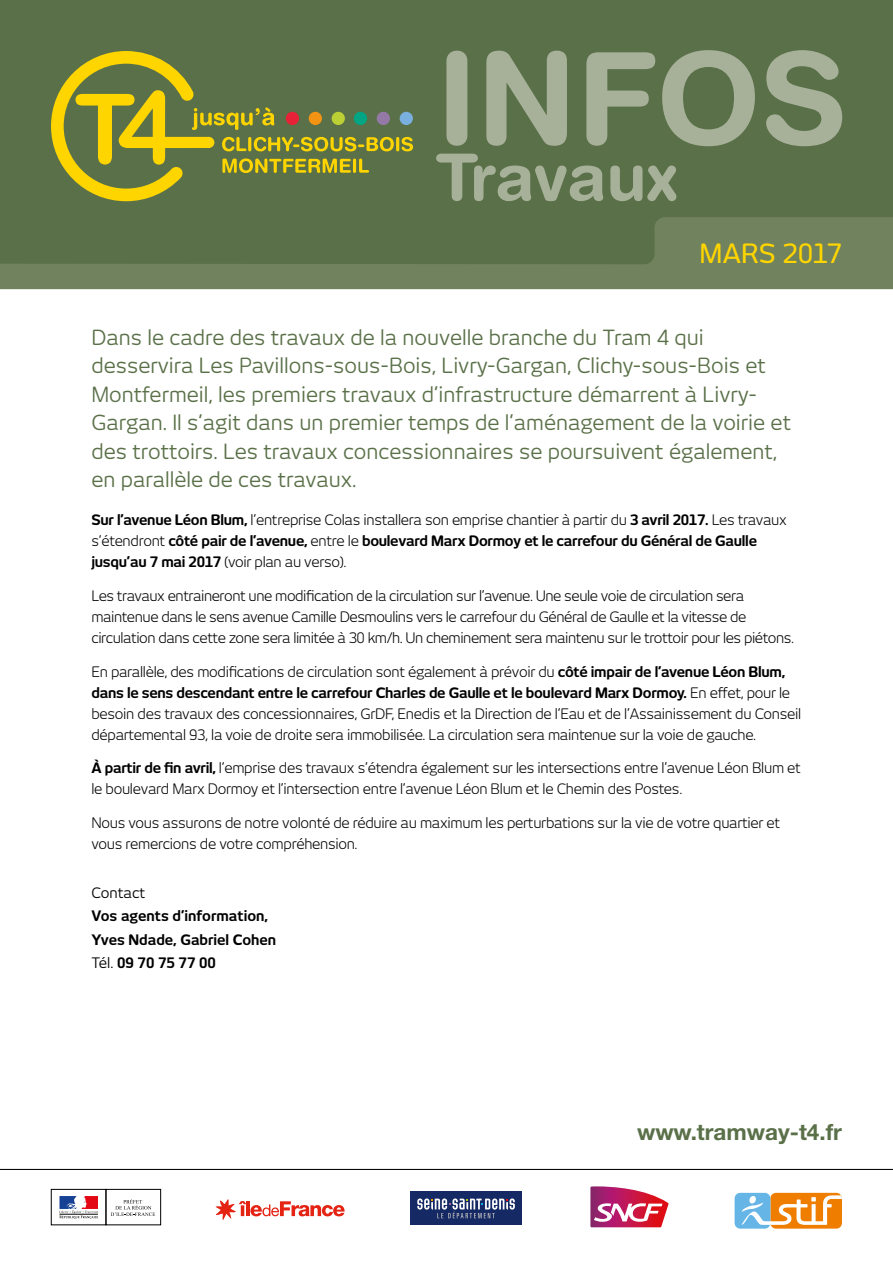
<style>
.page{position:relative;width:893px;height:1263px;background:#fff}
.page>*{position:absolute;margin:0;border:0;box-sizing:border-box;transform-origin:0 0}
.t1{font:500 26.25px "New June";letter-spacing:-.005em;color:#ffd500}
.t2{font:700 22.5px "Helvetica Neue";color:#5a7048}
.Chapô{font:20.7px/28.5px "New June";color:#5a7048}
.Texte_sans_Puce_Jaun{font:14.25px/21px "New June";letter-spacing:-.02em;color:#000}
.Texte_sans_Puce_Jaun-2{font:700 14.25px/21px "New June";letter-spacing:-.02em;color:#000}
.Contact{font:700 14.25px "New June";color:#000}
.Contact-2{font:14.25px "New June";color:#000}
.s1{font-weight:400}
.s2{font-weight:700}
</style>
<div class="page">
<div style="left:0;top:0;width:893px;height:289px;background:#5a7048"></div>
<div style="left:400px;top:112px;width:13px;height:13px;background:#7ab0e0;border-radius:50%"></div>
<hr style="left:396px;top:137px;width:3px;height:14px;background:#ffd500;border-radius:2px">
<svg style="left:402px;top:137px;width:11px;height:14px"></svg>
<svg style="left:51px;top:51px;width:343px;height:150px"></svg>
<div style="left:446px;top:51px;width:21px;height:95px;background:#a7b19a;border-radius:10px"></div>
<svg style="left:486px;top:51px;width:81px;height:95px"></svg>
<svg style="left:586px;top:52px;width:69px;height:94px"></svg>
<svg style="left:662px;top:50px;width:93px;height:96px"></svg>
<svg style="left:766px;top:50px;width:76px;height:96px"></svg>
<svg style="left:436px;top:154px;width:167px;height:47px"></svg>
<svg style="left:610px;top:166px;width:66px;height:35px"></svg>
<hr style="left:0;top:1169px;width:893px;height:1px;background:#000">
<svg style="left:769px;top:1191px;width:74px;height:39px"></svg>
<svg style="left:733px;top:1191px;width:39px;height:39px"></svg>
<div style="left:770px;top:1193px;width:72px;height:35px;background:#ef7d00;border-radius:6px"></div>
<div style="left:735px;top:1193px;width:35px;height:35px;background:#65b5e6;border-radius:6px"></div>
<svg style="left:733px;top:1192px;width:109px;height:33px"></svg>
<svg style="left:216px;top:1199px;width:129px;height:21px"></svg>
<svg style="left:590px;top:1186px;width:79px;height:41px"></svg>
<div style="left:410px;top:1191px;width:112px;height:34px;background:#152964"></div>
<svg style="left:417px;top:1198px;width:98px;height:20px"></svg>
<svg style="left:59px;top:1196px;width:39px;height:23px"></svg>
<div style="left:51px;top:1189px;width:55px;height:36px;border:1px solid #000"></div>
<div style="left:106px;top:1189px;width:55px;height:36px;border:1px solid #000"></div>
<svg style="left:111px;top:1199px;width:44px;height:17px"></svg>
<svg style="left:0;top:217px;width:893px;height:72px;fill:#70825e"></svg>
<p class="t1" style="left:699px;top:238px;width:144px">MARS 2017</p>
<p class="Chapô" style="left:91px;top:323px;width:701px">Dans le cadre des travaux de la nouvelle branche du Tram 4 qui desservira Les Pavillons-sous-Bois, Livry-Gargan, Clichy-sous-Bois et Montfermeil, les premiers travaux d’infrastructure démarrent à Livry-Gargan. Il s’agit dans un premier temps de l’aménagement de la voirie et des trottoirs. Les travaux concessionnaires se poursuivent également, en parallèle de ces travaux.</p>
<p class="Texte_sans_Puce_Jaun-2" style="left:91px;top:509px;width:697px">Sur l’avenue Léon Blum, <span class="s1">l’entreprise Colas installera son emprise chantier à partir du</span> 3 avril 2017. <span class="s1">Les travaux s’étendront</span> côté pair de l’avenue, <span class="s1">entre le</span> boulevard Marx Dormoy et le carrefour du Général de Gaulle jusqu’au 7 mai 2017 <span class="s1">(voir plan au verso).</span></p>
<p class="Texte_sans_Puce_Jaun" style="left:91px;top:585px;width:704px">Les travaux entraineront une modification de la circulation sur l’avenue. Une seule voie de circulation sera maintenue dans le sens avenue Camille Desmoulins vers le carrefour du Général de Gaulle et la vitesse de circulation dans cette zone sera limitée à 30 km/h. Un cheminement sera maintenu sur le trottoir pour les piétons.</p>
<p class="Texte_sans_Puce_Jaun" style="left:91px;top:661px;width:711px">En parallèle, des modifications de circulation sont également à prévoir du <span class="s2">côté impair de l’avenue Léon Blum, dans le sens descendant entre le carrefour Charles de Gaulle et le boulevard Marx Dormoy.</span> En effet, pour le besoin des travaux des concessionnaires, GrDF, Enedis et la Direction de l’Eau et de l’Assainissement du Conseil départemental 93, la voie de droite sera immobilisée. La circulation sera maintenue sur la voie de gauche.</p>
<p class="Texte_sans_Puce_Jaun" style="left:91px;top:757px;width:711px"><span class="s2">À partir de fin avril,</span> l’emprise des travaux s’étendra également sur les intersections entre l’avenue Léon Blum et le boulevard Marx Dormoy et l’intersection entre l’avenue Léon Blum et le Chemin des Postes.</p>
<p class="Texte_sans_Puce_Jaun" style="left:91px;top:812px;width:690px">Nous vous assurons de notre volonté de réduire au maximum les perturbations sur la vie de votre quartier et vous remercions de votre compréhension.</p>
<p class="Contact-2" style="left:91px;top:884px;width:55px">Contact</p>
<p class="Contact" style="left:91px;top:908px;width:178px">Vos agents d’information,</p>
<p class="Contact" style="left:91px;top:931px;width:186px">Yves Ndade, Gabriel Cohen</p>
<p class="Contact" style="left:91px;top:955px;width:126px"><span class="s1">Tél.</span> 09 70 75 77 00</p>
<p class="t2" style="left:637px;top:1118px;width:206px">www.tramway-t4.fr</p>
</div>
